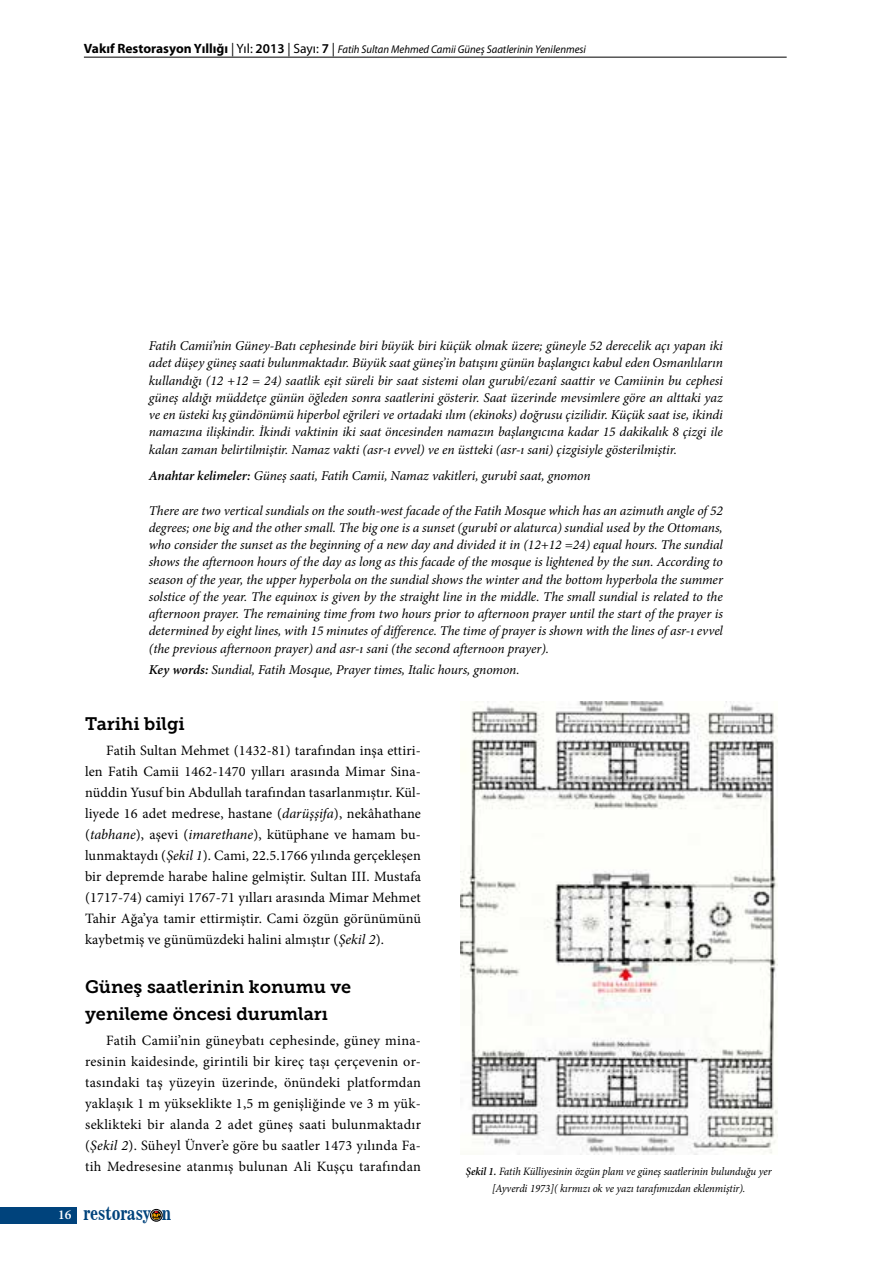
<style>
.page{position:relative;width:893px;height:1263px;background:#fff}
.page>*{position:absolute;margin:0;border:0;box-sizing:border-box;transform-origin:0 0}
.t1{font:18px/27px "Museo Slab 700";color:#000}
.t2{font:17.7px "News 701 BT Bold A";color:#00437c;scale:.8 1}
.t3{font:14.25px/21px "Minion Pro";letter-spacing:.01em;color:#000;text-align:justify}
.t4{font:italic 13.5px/17.2px "Minion Pro";letter-spacing:-.01em;color:#000;text-align:justify}
.t5{font:italic 11.25px/16.5px "Minion Pro";letter-spacing:-.01em;color:#000;text-align:center;scale:.95 1}
.t6{font:italic 11.25px "Myriad Pro";color:#000;scale:.95 1}
.s1{font-weight:700;font-style:normal;font-size:13.5px}
.s2{font-style:normal;font-size:13.5px}
.s3{font-weight:600;font-style:normal;font-size:13.5px}
.s4{font-weight:600}
.s5{font-style:italic}
.s6{font-family:"Minion Pro";font-weight:600;font-size:13.5px;color:#fff}
</style>
<div class="page">
<div style="left:0;top:1207px;width:77px;height:16px;background:#00437c"></div>
<div style="left:150px;top:1209px;width:12px;height:12px;border:1px solid #000;border-radius:50%"></div>
<svg style="left:151px;top:1210px;width:11px;height:11px"></svg>
<hr style="left:84px;top:57px;width:703px;height:1px;background:#000">
<img style="left:460px;top:702px;width:317px;height:452px">
<p class="t6" style="left:84px;top:43px;width:530px"><span class="s1">Vakıf Restorasyon Yıllığı</span> <span class="s2">| Yıl:</span> <span class="s3">2013</span> <span class="s2">| Sayı:</span> <span class="s3">7</span> <span class="s2">|</span> Fatih Sultan Mehmed Camii Güneş Saatlerinin Yenilenmesi</p>
<p class="t4" style="left:149px;top:337px;width:576px">Fatih Camii’nin Güney-Batı cephesinde biri büyük biri küçük olmak üzere; güneyle 52 derecelik açı yapan iki adet düşey güneş saati bulunmaktadır. Büyük saat güneş’in batışını günün başlangıcı kabul eden Osmanlıların kullandığı (12 +12 = 24) saatlik eşit süreli bir saat sistemi olan gurubî/ezanî saattir ve Camiinin bu cephesi güneş aldığı müddetçe günün öğleden sonra saatlerini gösterir. Saat üzerinde mevsimlere göre an alttaki yaz ve en üsteki kış gündönümü hiperbol eğrileri ve ortadaki ılım (ekinoks) doğrusu çizilidir. Küçük saat ise, ikindi namazına ilişkindir. İkindi vaktinin iki saat öncesinden namazın başlangıcına kadar 15 dakikalık 8 çizgi ile kalan zaman belirtilmiştir. Namaz vakti (asr-ı evvel) ve en üstteki (asr-ı sani) çizgisiyle gösterilmiştir.</p>
<p class="t4" style="left:149px;top:467px;width:443px"><span class="s4">Anahtar kelimeler:</span> Güneş saati, Fatih Camii, Namaz vakitleri, gurubî saat, gnomon</p>
<p class="t4" style="left:149px;top:502px;width:576px">There are two vertical sundials on the south-west facade of the Fatih Mosque which has an azimuth angle of 52 degrees; one big and the other small. The big one is a sunset (gurubî or alaturca) sundial used by the Ottomans, who consider the sunset as the beginning of a new day and divided it in (12+12 =24) equal hours. The sundial shows the afternoon hours of the day as long as this facade of the mosque is lightened by the sun. According to season of the year, the upper hyperbola on the sundial shows the winter and the bottom hyperbola the summer solstice of the year. The equinox is given by the straight line in the middle. The small sundial is related to the afternoon prayer. The remaining time from two hours prior to afternoon prayer until the start of the prayer is determined by eight lines, with 15 minutes of difference. The time of prayer is shown with the lines of asr-ı evvel (the previous afternoon prayer) and asr-ı sani (the second afternoon prayer).</p>
<p class="t4" style="left:149px;top:661px;width:372px"><span class="s4">Key words:</span> Sundial, Fatih Mosque, Prayer times, Italic hours, gnomon.</p>
<h1 class="t1" style="left:85px;top:710px;width:101px">Tarihi bilgi</h1>
<p class="t3" style="left:85px;top:740px;width:337px;text-indent:21px">Fatih Sultan Mehmet (1432-81) tarafından inşa ettiri&shy;len Fatih Camii 1462-1470 yılları arasında Mimar Sina&shy;nüddin Yusuf bin Abdullah tarafından tasarlanmıştır. Kül&shy;liyede 16 adet medrese, hastane (<span class="s5">darüşşifa</span>), nekâhathane (<span class="s5">tabhane</span>), aşevi (<span class="s5">imarethane</span>), kütüphane ve hamam bu&shy;lunmaktaydı (<span class="s5">Şekil 1</span>). Cami, 22.5.1766 yılında gerçekleşen bir depremde harabe haline gelmiştir. Sultan III. Mustafa (1717-74) camiyi 1767-71 yılları arasında Mimar Mehmet Tahir Ağa’ya tamir ettirmiştir. Cami özgün görünümünü kaybetmiş ve günümüzdeki halini almıştır (<span class="s5">Şekil 2</span>).</p>
<h1 class="t1" style="left:85px;top:973px;width:268px">Güneş saatlerinin konumu ve yenileme öncesi durumları</h1>
<p class="t3" style="left:85px;top:1030px;width:337px;text-indent:21px">Fatih Camii’nin güneybatı cephesinde, güney mina&shy;resinin kaidesinde, girintili bir kireç taşı çerçevenin or&shy;tasındaki taş yüzeyin üzerinde, önündeki platformdan yaklaşık 1 m yükseklikte 1,5 m genişliğinde ve 3 m yük&shy;seklikteki bir alanda 2 adet güneş saati bulunmaktadır (<span class="s5">Şekil 2</span>). Süheyl Ünver’e göre bu saatler 1473 yılında Fa&shy;tih Medresesine atanmış bulunan Ali Kuşçu tarafından</p>
<h2 class="t2" style="left:58px;top:1203px;width:143px"><span class="s6">16</span> restorasy n</h2>
<p class="t5" style="left:466px;top:1163px;width:323px"><span class="s4">Şekil 1.</span> Fatih Külliyesinin özgün planı ve güneş saatlerinin bulunduğu yer [Ayverdi 1973]( kırmızı ok ve yazı tarafımızdan eklenmiştir).</p>
</div>
